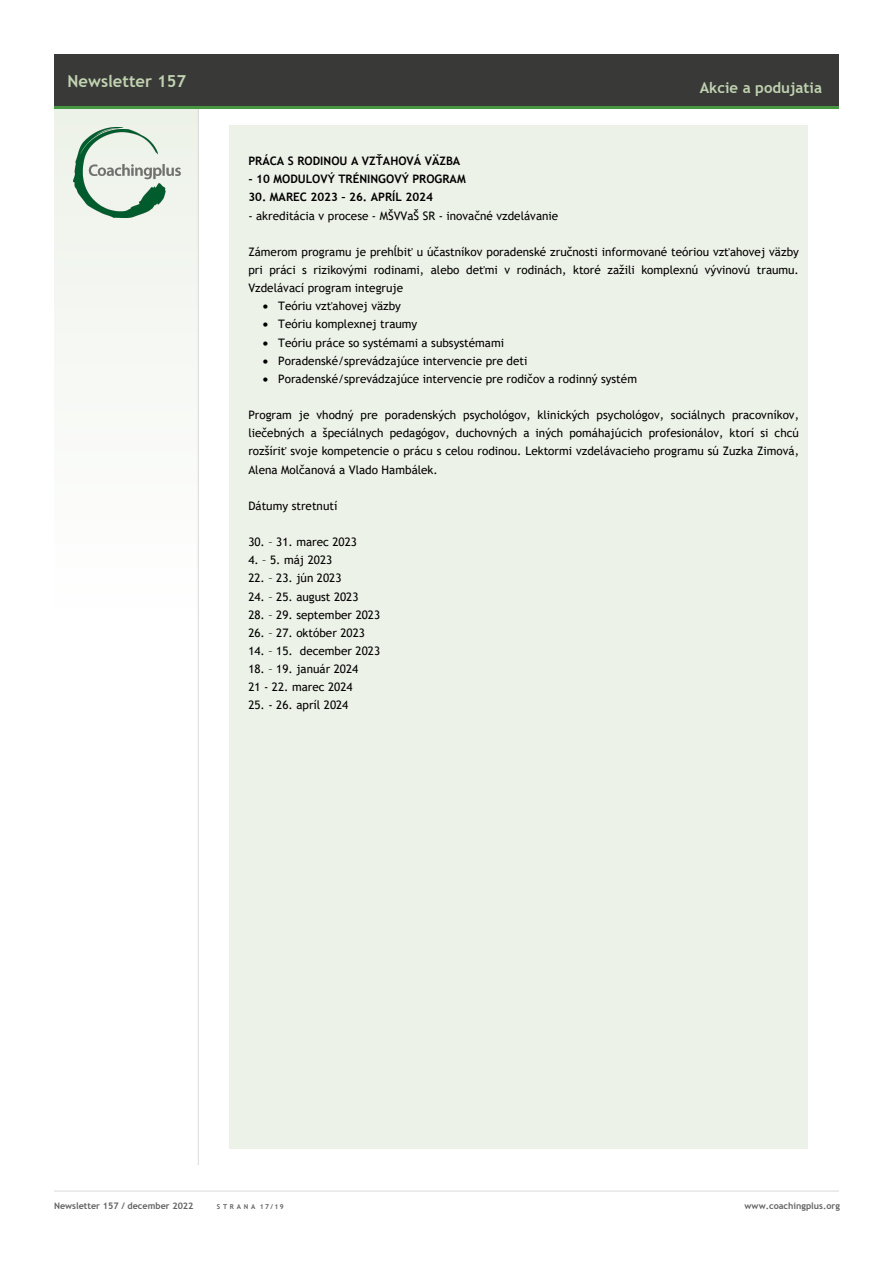
<style>
.page{position:relative;width:893px;height:1263px;background:#fff}
.page>*{position:absolute;margin:0;border:0;box-sizing:border-box;transform-origin:0 0}
.t1{font:700 16.5px "Trebuchet MS";color:#c0d2b0}
.t2{font:700 15px "Trebuchet MS";color:#c0d2b0}
.t3{font:11.7px/18.1px "Trebuchet MS";color:#000;text-align:justify}
.t4{font:700 11.7px "Trebuchet MS";color:#000}
.t5{font:700 9px "Trebuchet MS";color:#646363}
.t6{font:700 9px "Trebuchet MS";color:#646363}
.t7{font:700 6.75px "Trebuchet MS";letter-spacing:.405em;color:#646363}
.s1{font-style:inherit}
</style>
<div class="page">
<div style="left:54px;top:106px;width:145px;height:525px;background:#f7f9f6"></div>
<hr style="left:54px;top:1191px;width:785px;height:1px;background:#dadada">
<hr style="left:198px;top:108px;width:1px;height:1057px;background:#dadada">
<div style="left:54px;top:54px;width:785px;height:53px;background:#393938"></div>
<hr style="left:54px;top:106px;width:785px;height:3px;background:#469642">
<img style="left:74px;top:127px;width:106px;height:91px">
<div style="left:229px;top:126px;width:579px;height:1023px;background:#edf2e8"></div>
<h1 class="t1" style="left:68px;top:70px;width:120px">Newsletter 157</h1>
<p class="t2" style="left:700px;top:79px;width:124px">Akcie a podujatia</p>
<p class="t4" style="left:248px;top:154px;width:214px">PRÁCA S RODINOU A VZŤAHOVÁ VÄZBA</p>
<p class="t4" style="left:248px;top:172px;width:219px">- 10 MODULOVÝ TRÉNINGOVÝ PROGRAM</p>
<p class="t4" style="left:248px;top:190px;width:186px">30. MAREC 2023 – 26. APRÍL 2024</p>
<p class="t3" style="left:248px;top:206px;width:311px">- akreditácia v procese - MŠVVaŠ SR - inovačné vzdelávanie</p>
<p class="t3" style="left:248px;top:243px;width:552px">Zámerom programu je prehĺbiť u účastníkov poradenské zručnosti informované teóriou vzťahovej väzby pri práci s rizikovými rodinami, alebo deťmi v rodinách, ktoré zažili komplexnú vývinovú traumu.<br>Vzdelávací program integruje</p>
<p class="t3" style="left:263px;top:297px;width:140px">• Teóriu vzťahovej väzby</p>
<p class="t3" style="left:263px;top:315px;width:156px">• Teóriu komplexnej traumy</p>
<p class="t3" style="left:263px;top:333px;width:243px">• Teóriu práce so systémami a subsystémami</p>
<p class="t3" style="left:263px;top:351px;width:266px">• Poradenské/sprevádzajúce intervencie pre deti</p>
<p class="t3" style="left:263px;top:370px;width:376px">• Poradenské/sprevádzajúce intervencie pre rodičov a rodinný systém</p>
<p class="t3" style="left:248px;top:406px;width:552px">Program je vhodný pre poradenských psychológov, klinických psychológov, sociálnych pracovníkov, liečebných a špeciálnych pedagógov, duchovných a iných pomáhajúcich profesionálov, ktorí si chcú rozšíriť svoje kompetencie o prácu s celou rodinou. Lektormi vzdelávacieho programu sú Zuzka Zimová, Alena Molčanová a Vlado Hambálek.</p>
<p class="t3" style="left:248px;top:496px;width:91px">Dátumy stretnutí</p>
<p class="t3" style="left:248px;top:533px;width:110px">30. – 31. marec 2023</p>
<p class="t3" style="left:248px;top:551px;width:85px">4. – 5. máj 2023</p>
<p class="t3" style="left:248px;top:569px;width:95px">22. – 23. jún 2023</p>
<p class="t3" style="left:248px;top:587px;width:112px">24. – 25. august 2023</p>
<p class="t3" style="left:248px;top:605px;width:133px">28. – 29. september 2023</p>
<p class="t3" style="left:248px;top:623px;width:118px">26. – 27. október 2023</p>
<p class="t3" style="left:248px;top:642px;width:133px">14. – 15. december 2023</p>
<p class="t3" style="left:248px;top:660px;width:111px">18. – 19. január 2024<br>21 - 22. marec 2024</p>
<p class="t3" style="left:248px;top:696px;width:102px">25. - 26. apríl 2024</p>
<p class="t5" style="left:54px;top:1200px;width:141px">Newsletter 157 / december 2022</p>
<p class="t7" style="left:217px;top:1202px;width:68px">STRANA <span class="s1">17/19</span></p>
<p class="t6" style="left:745px;top:1200px;width:97px">www.coachingplus.org</p>
</div>
